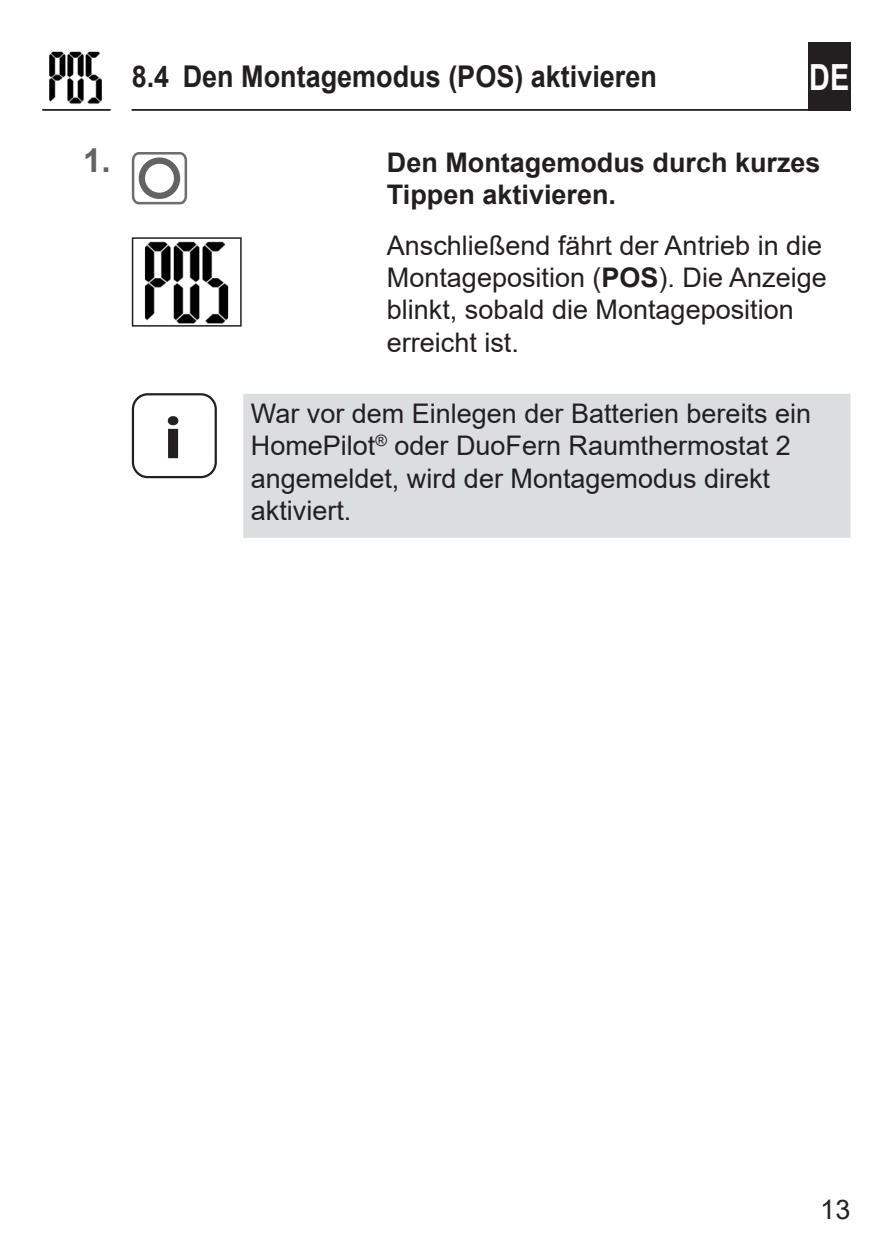
<style>
.page{position:relative;width:893px;height:1259px;background:#fff}
.page>*{position:absolute;margin:0;border:0;box-sizing:border-box;transform-origin:0 0}
.INFO-Icon{font:700 60px "Myriad Pro";color:#231f20;scale:1.1 1}
.t1{font:700 36px "Arial";color:#fff;scale:.8 1}
.t2{font:700 33px "Arial";color:#636366}
.t3{font:700 30px "Arial";color:#231f20;scale:.9 1}
.Nützliche_Infos_-_DE{font:27px/32.4px "Arial";color:#231f20}
.Fließtext_nach_Handl{font:27px/32.4px "Arial";color:#231f20}
.t4{font:700 27px/32.4px "Arial";color:#231f20}
.s1{font-weight:700}
</style>
<div class="page">
<div style="left:808px;top:42px;width:42px;height:69px;background:#231f20"></div>
<hr style="left:132px;top:109px;width:718px;height:2px;background:#231f20">
<hr style="left:42px;top:109px;width:68px;height:2px;background:#231f20">
<div style="left:132px;top:152px;width:55px;height:52px;border:3px solid #6c6d70;border-radius:6px"></div>
<svg style="left:142px;top:161px;width:35px;height:35px"></svg>
<div style="left:139px;top:157px;width:41px;height:42px;border:6px solid #636366;border-radius:50%"></div>
<div style="left:243px;top:394px;width:607px;height:144px;background:#dcdddf"></div>
<div style="left:132px;top:393px;width:85px;height:85px;border:2px solid #231f20;border-radius:15px"></div>
<img style="left:144px;top:241px;width:85px;height:82px">
<div style="left:132px;top:237px;width:110px;height:89px;border:2px solid #231f20"></div>
<img style="left:49px;top:51px;width:53px;height:53px">
<p class="t3" style="left:132px;top:56px;width:585px">8.4 Den Montagemodus (POS) aktivieren</p>
<h2 class="t1" style="left:809px;top:52px;width:52px">DE</h2>
<p class="t2" style="left:83px;top:137px;width:29px">1.</p>
<p class="t4" style="left:387px;top:146px;width:435px">Den Montagemodus durch kurzes<br>Tippen aktivieren.</p>
<p class="Fließtext_nach_Handl" style="left:387px;top:229px;width:441px">Anschließend fährt der Antrieb in die<br>Montageposition (<span class="s1">POS</span>). Die Anzeige blinkt, sobald die Montageposition erreicht ist.</p>
<p class="INFO-Icon" style="left:164px;top:404px;width:18px">i</p>
<p class="Nützliche_Infos_-_DE" style="left:251px;top:397px;width:562px">War vor dem Einlegen der Batterien bereits ein HomePilot<sup>®</sup> oder DuoFern Raumthermostat 2 angemeldet, wird der Montagemodus direkt aktiviert.</p>
<p class="Nützliche_Infos_-_DE" style="left:820px;top:1193px;width:32px">13</p>
</div>
